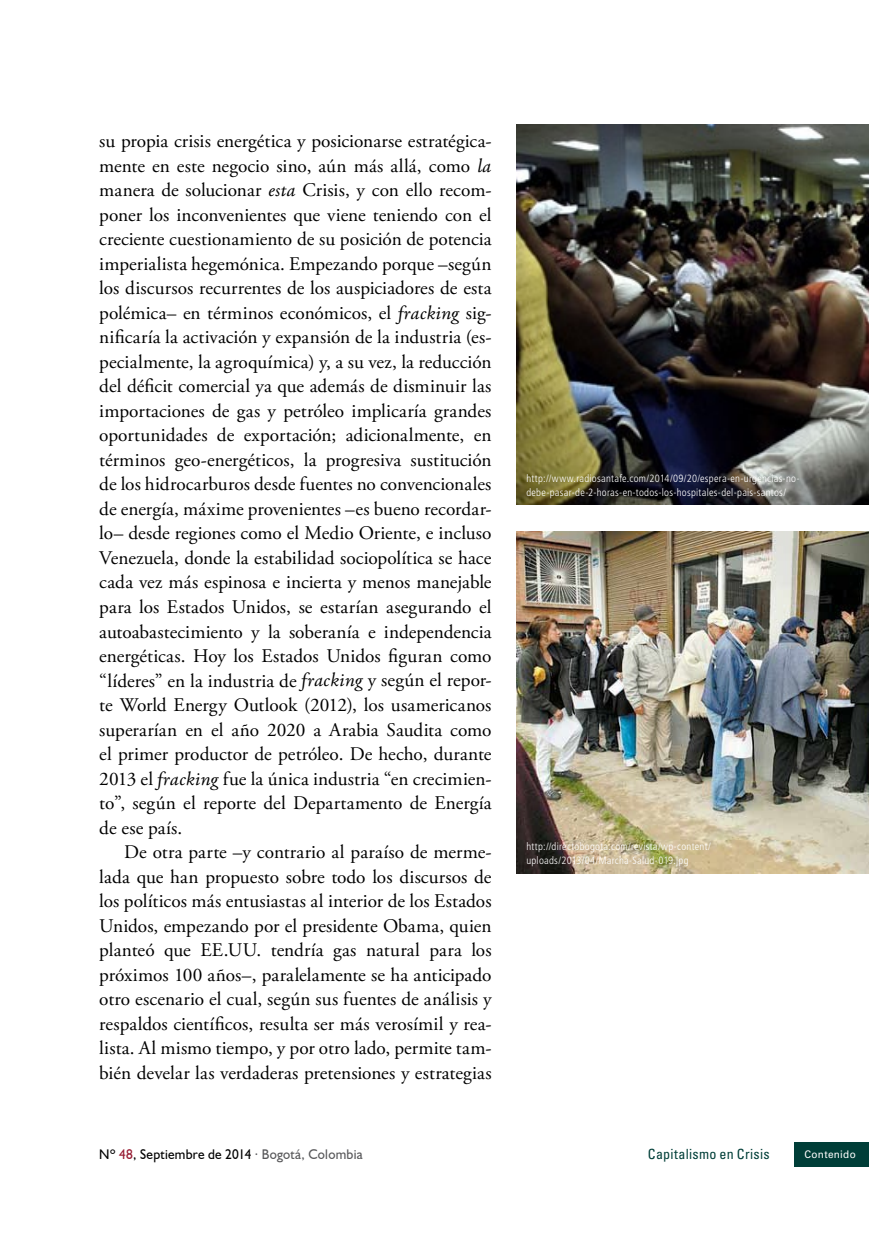
<style>
.page{position:relative;width:869px;height:1241px;background:#fff}
.page>*{position:absolute;margin:0;border:0;box-sizing:border-box;transform-origin:0 0}
.t1{font:19.25px/24.5px "Adobe Garamond Pro";letter-spacing:.005em;color:#000}
.t2{font:14px "Humanist 521 BT";letter-spacing:.02em;color:#000;scale:.95 1}
.t3{font:condensed 14px "Univers LT Std";letter-spacing:.02em;color:#003e38}
.t4{font:300 condensed 10.5px/14px "Frutiger LT Std";letter-spacing:.025em;color:#fff}
.t5{font:10.5px "Univers LT Std";letter-spacing:.035em;color:#fff;scale:.95 1}
.s1{font-style:italic}
.s2{color:#971b32}
.s3{color:#58585a}
</style>
<div class="page">
<div style="left:794px;top:1141px;width:74px;height:25px;background:#003e38"></div>
<img style="left:516px;top:124px;width:352px;height:381px">
<img style="left:516px;top:531px;width:352px;height:342px">
<p class="t1" style="left:99px;top:129px;width:397px">su propia crisis energética y posicionarse estratégica&shy;mente en este negocio sino, aún más allá, como <span class="s1">la </span>manera de solucionar <span class="s1">esta</span> Crisis, y con ello recom&shy;poner los inconvenientes que viene teniendo con el creciente cuestionamiento de su posición de potencia imperialista hegemónica. Empezando porque –según los discursos recurrentes de los auspiciadores de esta polémica– en términos económicos, el <span class="s1">fracking</span> sig&shy;nificaría la activación y expansión de la industria (es&shy;pecialmente, la agroquímica) y, a su vez, la reducción del déficit comercial ya que además de disminuir las importaciones de gas y petróleo implicaría grandes oportunidades de exportación; adicionalmente, en términos geo-energéticos, la progresiva sustitución de los hidrocarburos desde fuentes no convencionales de energía, máxime provenientes –es bueno recordar&shy;lo– desde regiones como el Medio Oriente, e incluso Venezuela, donde la estabilidad sociopolítica se hace cada vez más espinosa e incierta y menos manejable para los Estados Unidos, se estarían asegurando el autoabastecimiento y la soberanía e independencia energéticas. Hoy los Estados Unidos figuran como “líderes” en la industria de <span class="s1">fracking</span> y según el repor&shy;te World Energy Outlook (2012), los usamericanos superarían en el año 2020 a Arabia Saudita como el primer productor de petróleo. De hecho, durante 2013 el <span class="s1">fracking</span> fue la única industria “en crecimien&shy;to”, según el reporte del Departamento de Energía de ese país.</p>
<p class="t1" style="left:99px;top:840px;width:393px;text-align:justify;text-indent:25px">De otra parte –y contrario al paraíso de merme&shy;lada que han propuesto sobre todo los discursos de los políticos más entusiastas al interior de los Estados Unidos, empezando por el presidente Obama, quien planteó que EE.UU. tendría gas natural para los próximos 100 años–, paralelamente se ha anticipado otro escenario el cual, según sus fuentes de análisis y respaldos científicos, resulta ser más verosímil y rea&shy;lista. Al mismo tiempo, y por otro lado, permite tam&shy;bién develar las verdaderas pretensiones y estrategias</p>
<p class="t4" style="left:526px;top:839px;width:186px">http://directobogota.com/revista/wp-content/ uploads/2013/04/Marcha-Salud-019.jpg</p>
<p class="t4" style="left:526px;top:472px;width:274px">http://www.radiosantafe.com/2014/09/20/espera-en-urgencias-no&shy;debe-pasar-de-2-horas-en-todos-los-hospitales-del-pais-santos/</p>
<p class="t3" style="left:647px;top:1145px;width:123px">Capitalismo en Crisis</p>
<p class="t2" style="left:99px;top:1145px;width:278px">Nº <span class="s2">48</span>, Septiembre de 2014 <span class="s3">· Bogotá, Colombia</span></p>
<p class="t5" style="left:804px;top:1147px;width:56px">Contenido</p>
</div>
